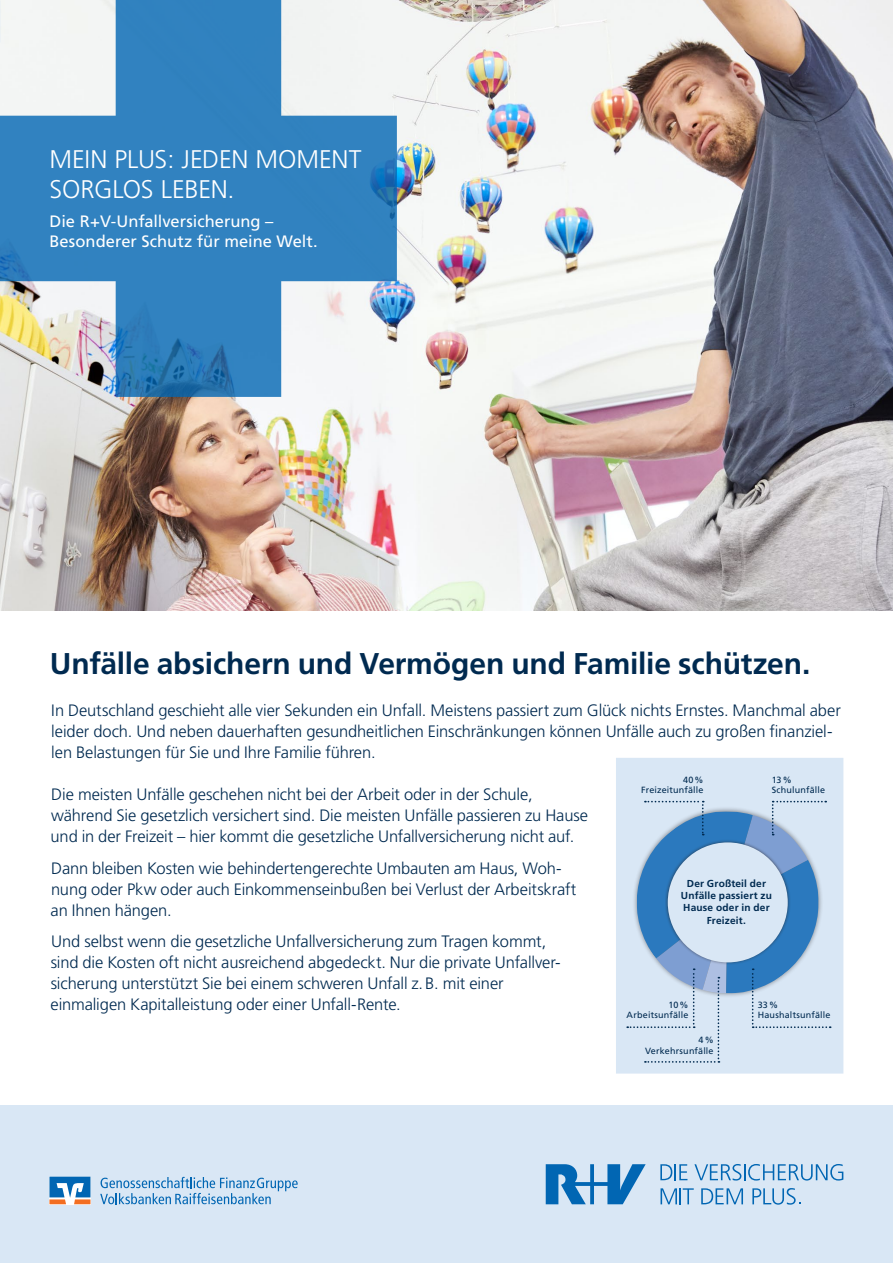
<style>
.page{position:relative;width:893px;height:1263px;background:#fff}
.page>*{position:absolute;margin:0;border:0;box-sizing:border-box;transform-origin:0 0}
.t1{font:700 30px "Frutiger";letter-spacing:-.005em;color:#002a50}
.t2{font:300 25.5px/30px "Frutiger";letter-spacing:-.005em;color:#fff}
.t3{font:300 16.5px/21px "Frutiger";letter-spacing:-.005em;color:#002a50}
.t4{font:16.5px/19.8px "Frutiger";color:#fff}
.t5{font:700 10.2px/12.3px "Frutiger";letter-spacing:.02em;color:#002a50;text-align:center}
.t6{font:9px/10.2px "Frutiger";letter-spacing:.02em;color:#002a50;text-align:right}
</style>
<div class="page">
<img style="left:0;top:0;width:893px;height:610px">
<div style="left:0;top:1106px;width:893px;height:157px;background:#d9e7f5"></div>
<hr style="left:0;top:1105px;width:1px;height:158px;background:#d9e7f5">
<svg style="left:100px;top:1177px;width:198px;height:27px"></svg>
<svg style="left:50px;top:1177px;width:40px;height:27px"></svg>
<svg style="left:660px;top:1164px;width:27px;height:16px"></svg>
<svg style="left:694px;top:1164px;width:149px;height:16px"></svg>
<svg style="left:660px;top:1188px;width:34px;height:16px"></svg>
<svg style="left:701px;top:1188px;width:42px;height:16px"></svg>
<svg style="left:546px;top:1164px;width:100px;height:40px"></svg>
<svg style="left:752px;top:1188px;width:49px;height:17px"></svg>
<svg style="left:0;top:0;width:397px;height:397px;fill:#3182c0"></svg>
<div style="left:616px;top:758px;width:227px;height:315px;background:#d9e7f5"></div>
<svg style="left:627px;top:801px;width:204px;height:262px"></svg>
<div style="left:665px;top:839px;width:125px;height:126px;background:#231f20;opacity:.5"></div>
<div style="left:668px;top:842px;width:120px;height:120px;background:#d9e7f5;border-radius:50%"></div>
<svg style="left:0;top:0;width:1px;height:21px"></svg>
<h2 class="t2" style="left:50px;top:144px;width:313px">MEIN PLUS: JEDEN MOMENT<br>SORGLOS LEBEN.</h2>
<p class="t4" style="left:50px;top:212px;width:270px">Die R+V-Unfallversicherung –<br>Besonderer Schutz für meine Welt.</p>
<h1 class="t1" style="left:50px;top:645px;width:762px">Unfälle absichern und Vermögen und Familie schützen.</h1>
<p class="t3" style="left:51px;top:699px;width:791px">In Deutschland geschieht alle vier Sekunden ein Unfall. Meistens passiert zum Glück nichts Ernstes. Manchmal aber leider doch. Und neben dauerhaften gesundheitlichen Einschränkungen können Unfälle auch zu großen finanziel&shy;len Belastungen für Sie und Ihre Familie führen.</p>
<p class="t3" style="left:51px;top:784px;width:539px">Die meisten Unfälle geschehen nicht bei der Arbeit oder in der Schule, während Sie gesetzlich versichert sind. Die meisten Unfälle passieren zu Hause und in der Freizeit – hier kommt die gesetzliche Unfallversicherung nicht auf.</p>
<p class="t3" style="left:51px;top:857px;width:527px">Dann bleiben Kosten wie behindertengerechte Umbauten am Haus, Woh&shy;nung oder Pkw oder auch Einkommenseinbußen bei Verlust der Arbeitskraft an Ihnen hängen.</p>
<p class="t3" style="left:51px;top:931px;width:512px">Und selbst wenn die gesetzliche Unfallversicherung zum Tragen kommt, sind die Kosten oft nicht ausreichend abgedeckt. Nur die private Unfallver&shy;sicherung unterstützt Sie bei einem schweren Unfall z.B. mit einer einmaligen Kapitalleistung oder einer Unfall-Rente.</p>
<p class="t6" style="left:641px;top:775px;width:64px">40%<br>Freizeitunfälle</p>
<p class="t6" style="left:772px;top:775px;width:55px;text-align:left">13%<br>Schulunfälle</p>
<p class="t5" style="left:681px;top:877px;width:92px">Der Großteil der<br>Unfälle passiert zu<br>Hause oder in der<br>Freizeit.</p>
<p class="t6" style="left:627px;top:1000px;width:64px">10%<br>Arbeitsunfälle</p>
<p class="t6" style="left:645px;top:1035px;width:70px">4%<br>Verkehrsunfälle</p>
<p class="t6" style="left:758px;top:1000px;width:74px;text-align:left">33%<br>Haushaltsunfälle</p>
</div>
